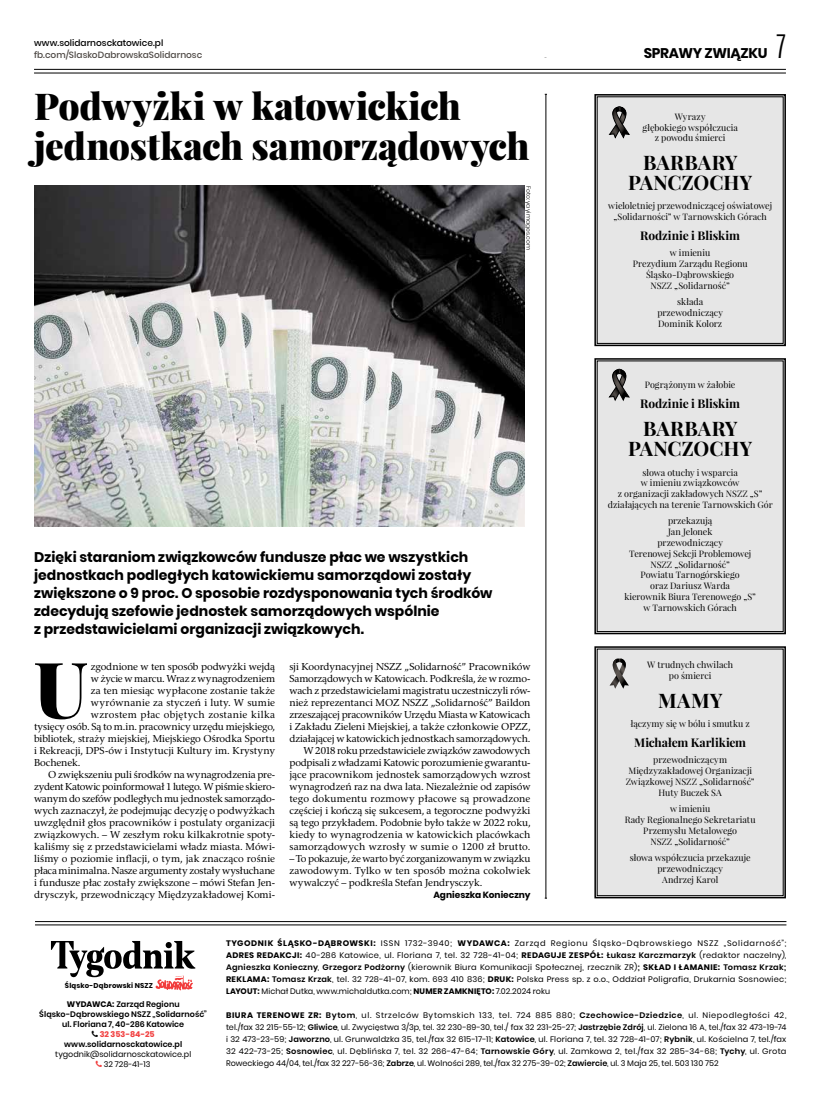
<style>
.page{position:relative;width:820px;height:1106px;background:#fff}
.page>*{position:absolute;margin:0;border:0;box-sizing:border-box;transform-origin:0 0}
.t1{font:900 77.7px "Playfair Display";color:#000}
.t2{font:900 37px/40px "Playfair Display";letter-spacing:-.01em;color:#000}
.t3{font:700 20px/20px "Playfair Display";letter-spacing:-.005em;color:#000;text-align:center}
.t4{font:700 14px/18px "Poppins";color:#000}
.t5{font:700 12px "Playfair Display";color:#000}
.t6{font:10px/12px "Rashel EFN";letter-spacing:-.005em;color:#000;text-align:right}
.t7{font:10px "Rashel EFN";letter-spacing:-.03em;color:#000}
.t8{font:10px "Rashel EFN";letter-spacing:-.025em;color:#000}
.t9{font:10px "Rashel EFN";letter-spacing:.015em;color:#000}
.t10{font:10px "Rashel EFN";letter-spacing:.025em;color:#000}
.t11{font:10px "Rashel EFN";letter-spacing:.02em;color:#000}
.t12{font:9px/10.8px "Playfair Display";color:#000;text-align:center}
.t13{font:500 9px "Poppins";color:#4f4a46}
.t14{font:500 9px "Poppins";color:#000}
.t15{font:700 9px "Poppins";letter-spacing:.005em;color:#000}
.t16{font:8px/12px "Poppins";letter-spacing:.015em;color:#000;text-align:justify}
.t17{font:8px/12px "Poppins";letter-spacing:.07em;color:#000}
.t18{font:600 8px/10px "Poppins";letter-spacing:.005em;color:#000;text-align:center}
.t19{font:700 8px "Poppins";letter-spacing:.005em;color:#f13c3c}
.t20{font:700 7px "Poppins";letter-spacing:.02em;color:#000}
.t21{font:300 6px "Poppins";letter-spacing:.015em;color:#000}
.s1{font-family:"Antonio";font-weight:300;font-size:27px}
.s2{font-weight:700}
.s3{font-weight:600}
</style>
<div class="page">
<hr style="left:545px;top:94px;width:1px;height:804px;background:#000">
<div style="left:594px;top:646px;width:192px;height:253px;background:#e6e6e6"></div>
<svg style="left:609px;top:658px;width:19px;height:30px"></svg>
<svg style="left:594px;top:358px;width:192px;height:277px;background:#dbdbdb"></svg>
<svg style="left:608px;top:367px;width:21px;height:38px"></svg>
<svg style="left:594px;top:94px;width:192px;height:253px;background:#dbdbdb"></svg>
<hr style="left:34px;top:69px;width:751px;height:1px;background:#000">
<hr style="left:34px;top:73px;width:751px;height:1px;background:#000">
<img style="left:34px;top:186px;width:490px;height:340px">
<hr style="left:35px;top:921px;width:751px;height:1px;background:#000">
<hr style="left:35px;top:924px;width:751px;height:1px;background:#000">
<svg style="left:51px;top:941px;width:144px;height:49px"></svg>
<svg style="left:608px;top:105px;width:21px;height:38px"></svg>
<h3 class="t4" style="left:730px;top:44px;width:57px">ązku <span class="s1">7</span></h3>
<p class="t14" style="left:34px;top:38px;width:131px">www.solidarnosckatowice.pl</p>
<p class="t13" style="left:34px;top:50px;width:170px">fb.com/SlaskoDabrowskaSolidarnosc</p>
<h3 class="t4" style="left:643px;top:44px;width:71px">sprawy zwi</h3>
<h2 class="t2" style="left:34px;top:86px;width:497px">Podwyżki w katowickich jednostkach samorządowych</h2>
<p class="t21" style="left:531px;top:186px;width:66px;rotate:90deg">Foto: yayimages.com</p>
<p class="t4" style="left:34px;top:548px;width:460px">Dzięki staraniom związkowców fundusze płac we wszystkich jednostkach podległych katowickiemu samorządowi zostały zwiększone o 9 proc. O sposobie rozdysponowania tych środków zdecydują szefowie jednostek samorządowych wspólnie<br>z przedstawicielami organizacji związkowych.</p>
<h1 class="t1" style="left:34px;top:639px;width:55px">U</h1>
<p class="t6" style="left:91px;top:660px;width:186px">zgodnione w ten sposób podwyżki wejdą</p>
<p class="t6" style="left:91px;top:672px;width:186px">w życie w marcu. Wraz z wynagrodzeniem</p>
<p class="t6" style="left:91px;top:684px;width:186px">za ten miesiąc wypłacone zostanie także</p>
<p class="t11" style="left:91px;top:696px;width:186px">wyrównanie za styczeń i luty. W sumie</p>
<p class="t10" style="left:91px;top:708px;width:186px">wzrostem płac objętych zostanie kilka</p>
<p class="t6" style="left:34px;top:720px;width:242px">tysięcy osób. Są to m.in. pracownicy urzędu miejskiego,</p>
<p class="t6" style="left:34px;top:732px;width:242px">bibliotek, straży miejskiej, Miejskiego Ośrodka Sportu</p>
<p class="t6" style="left:34px;top:744px;width:242px">i Rekreacji, DPS-ów i Instytucji Kultury im. Krystyny</p>
<p class="t6" style="left:34px;top:756px;width:48px">Bochenek.</p>
<p class="t6" style="left:48px;top:768px;width:228px">O zwiększeniu puli środków na wynagrodzenia pre-</p>
<p class="t7" style="left:34px;top:780px;width:242px">zydent Katowic poinformował 1 lutego. W piśmie skiero-</p>
<p class="t8" style="left:34px;top:792px;width:242px">wanym do szefów podległych mu jednostek samorządo-</p>
<p class="t6" style="left:34px;top:804px;width:242px">wych zaznaczył, że podejmując decyzję o podwyżkach</p>
<p class="t6" style="left:34px;top:816px;width:242px">uwzględnił głos pracowników i postulaty organizacji</p>
<p class="t9" style="left:34px;top:828px;width:242px">związkowych. – W zeszłym roku kilkakrotnie spoty-</p>
<p class="t6" style="left:34px;top:840px;width:242px">kaliśmy się z przedstawicielami władz miasta. Mówi-</p>
<p class="t6" style="left:34px;top:852px;width:242px">liśmy o poziomie inflacji, o tym, jak znacząco rośnie</p>
<p class="t6" style="left:34px;top:864px;width:242px">płaca minimalna. Nasze argumenty zostały wysłuchane</p>
<p class="t6" style="left:34px;top:876px;width:242px">i fundusze płac zostały zwiększone – mówi Stefan Jen-</p>
<p class="t6" style="left:34px;top:888px;width:242px">drysczyk, przewodniczący Międzyzakładowej Komi-</p>
<p class="t6" style="left:289px;top:660px;width:242px">sji Koordynacyjnej NSZZ „Solidarność” Pracowników Samorządowych w Katowicach. Podkreśla, że w rozmo&shy;wach z przedstawicielami magistratu uczestniczyli rów&shy;nież reprezentanci MOZ NSZZ „Solidarność” Baildon zrzeszającej pracowników Urzędu Miasta w Katowicach i Zakładu Zieleni Miejskiej, a także członkowie OPZZ, działającej w katowickich jednostkach samorządowych.<br>W 2018 roku przedstawiciele związków zawodowych podpisali z władzami Katowic porozumienie gwarantu&shy;jące pracownikom jednostek samorządowych wzrost wynagrodzeń raz na dwa lata. Niezależnie od zapisów tego dokumentu rozmowy płacowe są prowadzone częściej i kończą się sukcesem, a tegoroczne podwyżki są tego przykładem. Podobnie było także w 2022 roku, kiedy to wynagrodzenia w katowickich placówkach samorządowych wzrosły w sumie o 1200 zł brutto.</p>
<p class="t6" style="left:289px;top:852px;width:242px;text-align:justify">– To pokazuje, że warto być zorganizowanym w związku zawodowym. Tylko w ten sposób można cokolwiek wywalczyć – podkreśla Stefan Jendrysczyk.</p>
<p class="t15" style="left:433px;top:890px;width:99px">Agnieszka Konieczny</p>
<p class="t12" style="left:642px;top:111px;width:97px">Wyrazy<br>głębokiego współczucia z powodu śmierci</p>
<h3 class="t3" style="left:628px;top:152px;width:125px">BARBARY<br>PANCZOCHY</h3>
<p class="t12" style="left:608px;top:200px;width:165px">wieloletniej przewodniczącej oświatowej „Solidarności” w Tarnowskich Górach</p>
<p class="t5" style="left:640px;top:228px;width:101px">Rodzinie i Bliskim</p>
<p class="t12" style="left:632px;top:247px;width:116px">w imieniu<br>Prezydium Zarządu Regionu<br>Śląsko-Dąbrowskiego<br>NSZZ „Solidarność”</p>
<p class="t12" style="left:657px;top:296px;width:67px">składa przewodniczący<br>Dominik Kolorz</p>
<p class="t12" style="left:644px;top:379px;width:92px">Pogrążonym w żałobie</p>
<p class="t5" style="left:640px;top:395px;width:101px">Rodzinie i Bliskim</p>
<h3 class="t3" style="left:628px;top:418px;width:125px">BARBARY<br>PANCZOCHY</h3>
<p class="t12" style="left:607px;top:466px;width:166px">słowa otuchy i wsparcia<br>w imieniu związkowców<br>z organizacji zakładowych NSZZ „S” działających na terenie Tarnowskich Gór</p>
<p class="t12" style="left:624px;top:515px;width:133px">przekazują<br>Jan Jelonek<br>przewodniczący<br>Terenowej Sekcji Problemowej<br>NSZZ „Solidarność”<br>Powiatu Tarnogórskiego<br>oraz Dariusz Warda<br>kierownik Biura Terenowego „S” w Tarnowskich Górach</p>
<p class="t12" style="left:647px;top:659px;width:87px">W trudnych chwilach po śmierci</p>
<h3 class="t3" style="left:657px;top:690px;width:66px">MAMY</h3>
<p class="t12" style="left:630px;top:718px;width:120px">łączymy się w bólu i smutku z</p>
<p class="t5" style="left:634px;top:734px;width:113px">Michałem Karlikiem</p>
<p class="t12" style="left:625px;top:754px;width:130px">przewodniczącym<br>Międzyzakładowej Organizacji<br>Związkowej NSZZ „Solidarność”<br>Huty Buczek SA</p>
<p class="t12" style="left:624px;top:803px;width:132px">w imieniu<br>Rady Regionalnego Sekretariatu<br>Przemysłu Metalowego<br>NSZZ „Solidarność”</p>
<p class="t12" style="left:629px;top:852px;width:122px">słowa współczucia przekazuje przewodniczący<br>Andrzej Karol</p>
<p class="t20" style="left:65px;top:981px;width:89px">Śląsko-Dąbrowski NSZZ</p>
<p class="t18" style="left:39px;top:999px;width:169px"><span class="s2">Wydawca:</span> Zarząd Regionu<br>Śląsko-Dąbrowskiego NSZZ „Solidarność” ul. Floriana 7, 40-286 Katowice</p>
<p class="t19" style="left:100px;top:1029px;width:56px">32 353-84-25</p>
<p class="t18" style="left:64px;top:1039px;width:120px">www.solidarnosckatowice.pl</p>
<p class="t16" style="left:104px;top:1049px;width:89px;line-height:10px;text-indent:-49px">tygodnik@solidarnosckatowice.pl<br>32 728-41-13</p>
<p class="t17" style="left:226px;top:937px;width:561px"><span class="s2">TYGODNIK ŚLĄSKO-DĄBROWSKI:</span> I SSN 1732-3940; <span class="s2">WYDAWCA:</span> Zarząd Regionu Śląsko-Dąbrowskiego N SZZ „Solidarność”;<br><span class="s2">ADRES REDAKCJ I:</span> 40-286 Katowice, ul. Floriana 7, tel. 32 728-41-04; <span class="s2">REDAGUJE ZESPÓŁ</span></p>
<p class="t16" style="left:226px;top:949px;width:561px;text-indent:375px"><span class="s2">:</span> <span class="s3">Łukasz Karczmarzyk</span> (redaktor naczelny), <span class="s3">Agnieszka Konieczny</span>, <span class="s3">Grzegorz Podżorny</span> (kierownik Biura Komunikacji Społecznej, rzecznik ZR)<span class="s3">;</span> <span class="s2">SKŁAD I ŁAMANIE:</span> <span class="s3">Tomasz Krzak; </span><span class="s2">REKLAMA:</span> <span class="s3">Tomasz Krzak</span>, tel. 32 728-41-07, kom. 693 410 836; <span class="s2">DRUK:</span> Polska Press sp. z o.o., Oddział Poligrafia, Drukarnia Sosnowiec; <span class="s2">LAYOUT:</span> Michał Dutka, www.michaldutka.com; <span class="s2">Num er zamkni</span></p>
<p class="t16" style="left:476px;top:985px;width:75px"><span class="s2">ęto:</span> 7.02.2024 roku</p>
<p class="t16" style="left:226px;top:1009px;width:561px"><span class="s2">BIURA TERENOWE ZR:</span> <span class="s3">Bytom</span>, ul. Strzelców Bytomskich 133, tel. 724 885 880; <span class="s3">Czechowice-Dziedzice</span>, ul. Niepodległości 42, tel./fax 32 215-55-12; <span class="s3">Gliwice</span>, ul. Zwycięstwa 3/3p, tel. 32 230-89-30, tel./ fax 32 231-25-27; <span class="s3">Jastrzębie Zdrój</span>, ul. Zielona 16 A, tel./fax 32 473-19-74 i 32 473-23-59; <span class="s3">Jaworzno</span>, ul. Grunwaldzka 35, tel./fax 32 615-17-11; <span class="s3">Katowice</span>, ul. Floriana 7, tel. 32 728-41-07; <span class="s3">Rybnik</span>, ul. Kościelna 7, tel./fax 32 422-73-25; <span class="s3">Sosnowiec</span>, ul. Dęblińska 7, tel. 32 266-47-64; <span class="s3">Tarnowskie Góry</span>, ul. Zamkowa 2, tel./fax 32 285-34-68; <span class="s3">Tychy</span>, ul. Grota Roweckiego 44/04, tel./fax 32 227-56-36; <span class="s3">Zabrze</span>, ul. Wolności 289, tel./fax 32 275-39-02; <span class="s3">Zawiercie</span>, ul. 3 Maja 25, tel. 503 130 752</p>
</div>
